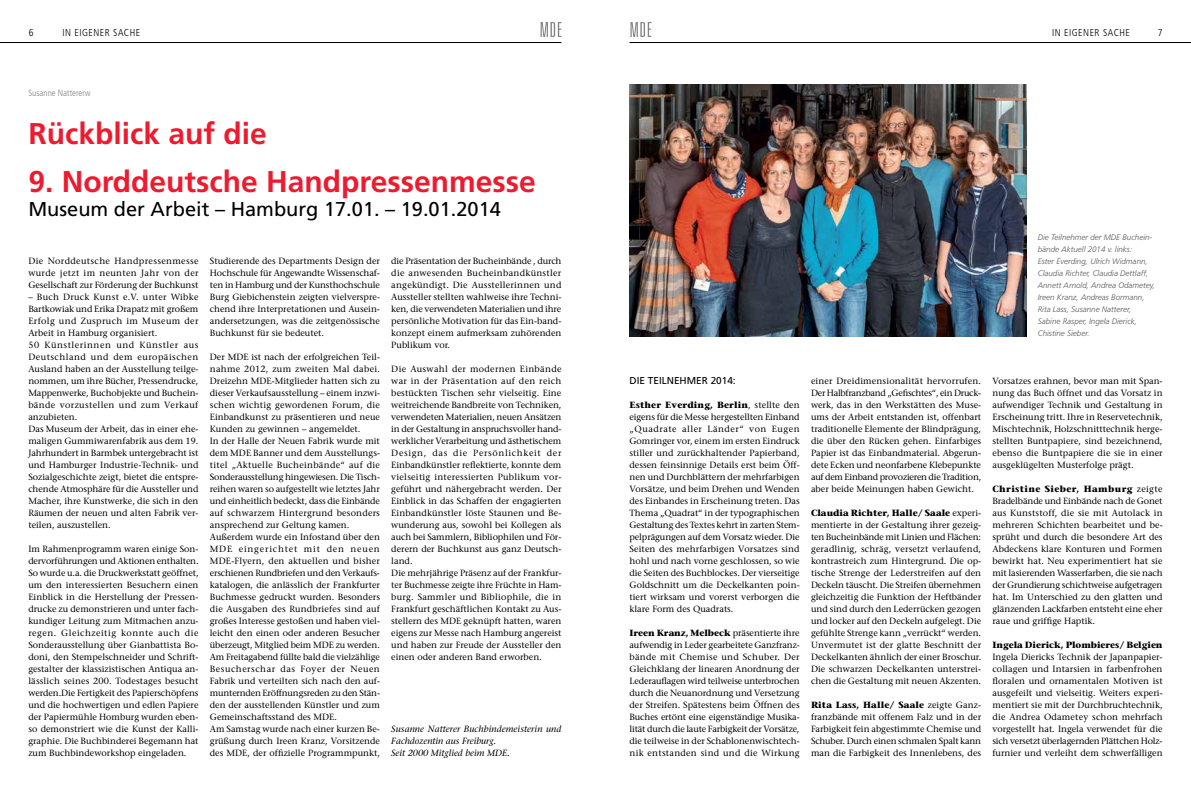
<style>
.page{position:relative;width:1191px;height:794px;background:#fff}
.page>*{position:absolute;margin:0;border:0;box-sizing:border-box;transform-origin:0 0}
.t1{font:700 30px "Frutiger";color:#ed1b2f}
.t2{font:20px "Frutiger";color:#000}
.t3{font:300 condensed 10px "Frutiger";letter-spacing:.05em;color:#000}
.t4{font:10px "Frutiger";color:#000}
.t5{font:9px/12px "Stone Serif";color:#000;text-align:justify}
.t6{font:italic 9px/12px "Stone Serif";color:#000}
.t7{font:700 9px "Stone Serif";letter-spacing:-.005em;color:#000}
.t8{font:300 condensed 9px "Frutiger";color:#808285}
.t9{font:italic 300 8px/12px "Frutiger";color:#58595b}
.s1{font-weight:700}
</style>
<div class="page">
<svg style="left:540px;top:22px;width:21px;height:15px"></svg>
<svg style="left:630px;top:22px;width:21px;height:15px"></svg>
<hr style="left:0;top:42px;width:561px;height:1px;background:#000">
<hr style="left:629px;top:42px;width:562px;height:1px;background:#000">
<img style="left:629px;top:84px;width:397px;height:252px">
<p class="t3" style="left:29px;top:27px;width:6px">6</p>
<p class="t3" style="left:62px;top:27px;width:79px">IN EIGENER SACHE</p>
<p class="t3" style="left:1052px;top:27px;width:79px">IN EIGENER SACHE</p>
<p class="t3" style="left:1158px;top:27px;width:6px">7</p>
<p class="t8" style="left:28px;top:87px;width:64px">Susanne Nattererw</p>
<h1 class="t1" style="left:28px;top:116px;width:240px">Rückblick auf die</h1>
<h1 class="t1" style="left:28px;top:164px;width:509px">9. Norddeutsche Handpressenmesse</h1>
<h2 class="t2" style="left:28px;top:197px;width:474px">Museum der Arbeit – Hamburg 17.01. – 19.01.2014</h2>
<p class="t5" style="left:28px;top:255px;width:172px">Die Norddeutsche Handpressenmesse wurde jetzt im neunten Jahr von der Gesellschaft zur Förderung der Buchkunst</p>
<p class="t5" style="left:28px;top:291px;width:172px;text-align:left">– Buch Druck Kunst e.V. unter Wibke Bartkowiak und Erika Drapatz mit großem Erfolg und Zuspruch im Museum der Arbeit in Hamburg organisiert.<br>50 Künstlerinnen und Künstler aus Deutschland und dem europäischen Ausland haben an der Ausstellung teilge&shy;nommen, um ihre Bücher, Pressendrucke, Mappenwerke, Buchobjekte und Buchein&shy;bände vorzustellen und zum Verkauf anzubieten.<br>Das Museum der Arbeit, das in einer ehe&shy;maligen Gummiwarenfabrik aus dem 19.<br>Jahrhundert in Barmbek untergebracht ist und Hamburger Industrie-Technik- und Sozialgeschichte zeigt, bietet die entspre&shy;chende Atmosphäre für die Aussteller und Macher, ihre Kunstwerke, die sich in den Räumen der neuen und alten Fabrik ver&shy;teilen, auszustellen.</p>
<p class="t5" style="left:28px;top:543px;width:172px">Im Rahmenprogramm waren einige Son&shy;dervorführungen und Aktionen enthalten.<br>So wurde u.a. die Druckwerkstatt geöffnet, um den interessierten Besuchern einen Einblick in die Herstellung der Pressen&shy;drucke zu demonstrieren und unter fach&shy;kundiger Leitung zum Mitmachen anzu&shy;regen. Gleichzeitig konnte auch die Sonderausstellung über Gianbattista Bo&shy;doni, den Stempelschneider und Schrift&shy;gestalter der klassizistischen Antiqua an&shy;lässlich seines 200. Todestages besucht werden.Die Fertigkeit des Papierschöpfens und die hochwertigen und edlen Papiere der Papiermühle Homburg wurden eben&shy;so demonstriert wie die Kunst der Kalli&shy;graphie. Die Buchbinderei Begemann hat zum Buchbindeworkshop eingeladen.</p>
<p class="t5" style="left:210px;top:255px;width:172px">Studierende des Departments Design der Hochschule für Angewandte Wissenschaf&shy;ten in Hamburg und der Kunsthochschule Burg Giebichenstein zeigten vielverspre&shy;chend ihre Interpretationen und Ausein&shy;andersetzungen, was die zeitgenössische Buchkunst für sie bedeutet.</p>
<p class="t5" style="left:210px;top:351px;width:172px;text-align:left">Der MDE ist nach der erfolgreichen Teil&shy;nahme 2012, zum zweiten Mal dabei.<br>Dreizehn MDE-Mitglieder hatten sich zu dieser Verkaufsausstellung – einem inzwi&shy;schen wichtig gewordenen Forum, die Einbandkunst zu präsentieren und neue Kunden zu gewinnen – angemeldet.<br>In der Halle der Neuen Fabrik wurde mit dem MDE Banner und dem Ausstellungs&shy;titel „Aktuelle Bucheinbände“ auf die Sonderausstellung hingewiesen. Die Tisch&shy;reihen waren so aufgestellt wie letztes Jahr und einheitlich bedeckt, dass die Einbände auf schwarzem Hintergrund besonders ansprechend zur Geltung kamen.<br>Außerdem wurde ein Infostand über den MDE eingerichtet mit den neuen MDE-Flyern, den aktuellen und bisher erschienen Rundbriefen und den Verkaufs&shy;katalogen, die anlässlich der Frankfurter Buchmesse gedruckt wurden. Besonders die Ausgaben des Rundbriefes sind auf großes Interesse gestoßen und haben viel&shy;leicht den einen oder anderen Besucher überzeugt, Mitglied beim MDE zu werden.<br>Am Freitagabend füllte bald die vielzählige Besucherschar das Foyer der Neuen Fabrik und verteilten sich nach den auf&shy;munternden Eröffnungsreden zu den Stän&shy;den der ausstellenden Künstler und zum Gemeinschaftsstand des MDE.<br>Am Samstag wurde nach einer kurzen Be&shy;grüßung durch Ireen Kranz, Vorsitzende des MDE, der offizielle Programmpunkt,</p>
<p class="t5" style="left:391px;top:254px;width:172px">die Präsentation der Bucheinbände , durch die anwesenden Bucheinbandkünstler angekündigt. Die Ausstellerinnen und Aussteller stellten wahlweise ihre Techni&shy;ken, die verwendeten Materialien und ihre persönliche Motivation für das Ein-band&shy;konzept einem aufmerksam zuhörenden Publikum vor.</p>
<p class="t5" style="left:391px;top:362px;width:172px;text-align:left">Die Auswahl der modernen Einbände war in der Präsentation auf den reich bestückten Tischen sehr vielseitig. Eine weitreichende Bandbreite von Techniken, verwendeten Materialien, neuen Ansätzen in der Gestaltung in anspruchsvoller hand&shy;werklicher Verarbeitung und ästhetischem Design, das die Persönlichkeit der Einbandkünstler reflektierte, konnte dem vielseitig interessierten Publikum vor&shy;geführt und nähergebracht werden. Der Einblick in das Schaffen der engagierten Einbandkünstler löste Staunen und Be&shy;wunderung aus, sowohl bei Kollegen als auch bei Sammlern, Bibliophilen und För&shy;derern der Buchkunst aus ganz Deutsch&shy;land.<br>Die mehrjährige Präsenz auf der Frankfur&shy;ter Buchmesse zeigte ihre Früchte in Ham&shy;burg. Sammler und Bibliophile, die in Frankfurt geschäftlichen Kontakt zu Aus&shy;stellern des MDE geknüpft hatten, waren eigens zur Messe nach Hamburg angereist und haben zur Freude der Aussteller den einen oder anderen Band erworben.</p>
<p class="t6" style="left:391px;top:722px;width:172px">Susanne Natterer Buchbindemeisterin und<br>Fachdozentin aus Freiburg.<br>Seit 2000 Mitglied beim MDE.</p>
<p class="t9" style="left:1037px;top:231px;width:119px">Die Teilnehmer der MDE Buchein&shy;bände Aktuell 2014 v. links:<br>Ester Everding, Ulrich Widmann,<br>Claudia Richter, Claudia Dettlaff,<br>Annett Arnold, Andrea Odametey,<br>Ireen Kranz, Andreas Bormann,<br>Rita Lass, Susanne Natterer,<br>Sabine Rasper, Ingela Dierick,<br>Chistine Sieber.</p>
<p class="t4" style="left:629px;top:375px;width:108px">DIE TEILNEHMER 2014:</p>
<p class="t5" style="left:629px;top:399px;width:172px"><span class="s1">Esther Everding, Berlin</span>, stellte den eigens für die Messe hergestellten Einband „Quadrate aller Länder“ von Eugen Gomringer vor, einem im ersten Eindruck stiller und zurückhaltender Papierband, dessen feinsinnige Details erst beim Öff&shy;nen und Durchblättern der mehrfarbigen Vorsätze, und beim Drehen und Wenden des Einbandes in Erscheinung treten. Das Thema „Quadrat“ in der typographischen Gestaltung des Textes kehrt in zarten Stem&shy;pelprägungen auf dem Vorsatz wieder. Die Seiten des mehrfarbigen Vorsatzes sind hohl und nach vorne geschlossen, so wie die Seiten des Buchblockes. Der vierseitige Goldschnitt um die Deckelkanten poin&shy;tiert wirksam und vorerst verborgen die klare Form des Quadrats.</p>
<p class="t5" style="left:629px;top:627px;width:172px"><span class="s1">Ireen Kranz, Melbeck</span> präsentierte ihre aufwendig in Leder gearbeitete Ganzfranz&shy;bände mit Chemise und Schuber. Der Gleichklang der linearen Anordnung der Lederauflagen wird teilweise unterbrochen durch die Neuanordnung und Versetzung der Streifen. Spätestens beim Öffnen des Buches ertönt eine eigenständige Musika&shy;lität durch die laute Farbigkeit der Vorsätze, die teilweise in der Schablonenwischtech&shy;nik entstanden sind und die Wirkung</p>
<p class="t5" style="left:811px;top:375px;width:172px">einer Dreidimensionalität hervorrufen.<br>Der Halbfranzband „Gefischtes“, ein Druck&shy;werk, das in den Werkstätten des Muse&shy;ums der Arbeit entstanden ist, offenbart traditionelle Elemente der Blindprägung, die über den Rücken gehen. Einfarbiges Papier ist das Einbandmaterial. Abgerun&shy;dete Ecken und neonfarbene Klebepunkte auf dem Einband provozieren die Tradition, aber beide Meinungen haben Gewicht.</p>
<p class="t5" style="left:811px;top:507px;width:172px"><span class="s1">Claudia Richter, Halle/ Saale</span> experi&shy;mentierte in der Gestaltung ihrer gezeig&shy;ten Bucheinbände mit Linien und Flächen: geradlinig, schräg, versetzt verlaufend, kontrastreich zum Hintergrund. Die op&shy;tische Strenge der Lederstreifen auf den Deckeln täuscht. Die Streifen übernehmen gleichzeitig die Funktion der Heftbänder und sind durch den Lederrücken gezogen und locker auf den Deckeln aufgelegt. Die gefühlte Strenge kann „verrückt“ werden.<br>Unvermutet ist der glatte Beschnitt der Deckelkanten ähnlich der einer Broschur.<br>Die schwarzen Deckelkanten unterstrei&shy;chen die Gestaltung mit neuen Akzenten.</p>
<p class="t5" style="left:811px;top:699px;width:172px"><span class="s1">Rita Lass, Halle/ Saale</span> zeigte Ganz&shy;franzbände mit offenem Falz und in der Farbigkeit fein abgestimmte Chemise und Schuber. Durch einen schmalen Spalt kann man die Farbigkeit des Innenlebens, des</p>
<p class="t5" style="left:992px;top:375px;width:172px">Vorsatzes erahnen, bevor man mit Span&shy;nung das Buch öffnet und das Vorsatz in aufwendiger Technik und Gestaltung in Erscheinung tritt. Ihre in Reservetechnik, Mischtechnik, Holzschnitttechnik herge&shy;stellten Buntpapiere, sind bezeichnend, ebenso die Buntpapiere die sie in einer ausgeklügelten Musterfolge prägt.</p>
<p class="t5" style="left:992px;top:483px;width:172px"><span class="s1">Christine Sieber, Hamburg</span> zeigte Bradelbände und Einbände nach de Gonet aus Kunststoff, die sie mit Autolack in mehreren Schichten bearbeitet und be&shy;sprüht und durch die besondere Art des Abdeckens klare Konturen und Formen bewirkt hat. Neu experimentiert hat sie mit lasierenden Wasserfarben, die sie nach der Grundierung schichtweise aufgetragen hat. Im Unterschied zu den glatten und glänzenden Lackfarben entsteht eine eher raue und griffige Haptik.</p>
<p class="t7" style="left:992px;top:639px;width:172px">Ingela Dierick, Plombieres/ Belgien</p>
<p class="t5" style="left:992px;top:651px;width:172px">Ingela Diericks Technik der Japanpapier&shy;collagen und Intarsien in farbenfrohen floralen und ornamentalen Motiven ist ausgefeilt und vielseitig. Weiters experi&shy;mentiert sie mit der Durchbruchtechnik, die Andrea Odametey schon mehrfach vorgestellt hat. Ingela verwendet für die sich versetzt überlagernden Plättchen Holz&shy;furnier und verleiht dem schwerfälligen</p>
</div>
